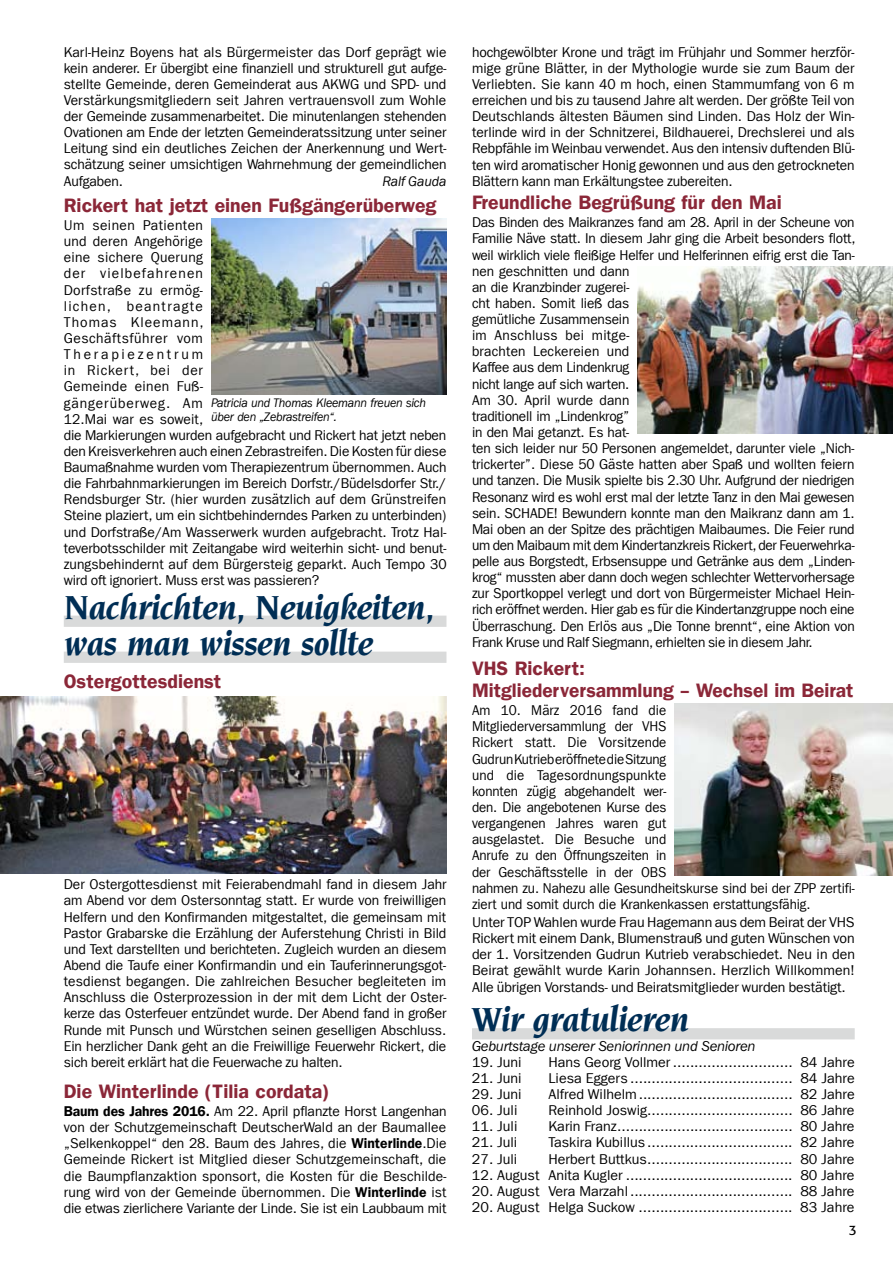
<style>
.page{position:relative;width:893px;height:1263px;background:#fff}
.page>*{position:absolute;margin:0;border:0;box-sizing:border-box;transform-origin:0 0}
.t1{font:italic 700 36px/36px "Novarese Std";letter-spacing:-.03em;color:#002e55}
.t2{font:19.5px/22.4px "Franklin Gothic LT Com Dm";color:#8b2738}
.t3{font:14.25px/16.2px "Franklin Gothic LT Com";letter-spacing:-.01em;color:#000;text-align:justify}
.t4{font:14.25px/16.2px "Franklin Gothic LT Com";letter-spacing:-.01em;color:#000;scale:.96 1}
.t5{font:14.25px/16.2px "Franklin Gothic LT Com";letter-spacing:-.01em;color:#000;scale:.94 1}
.t6{font:italic 14.25px "Franklin Gothic IT Cby BT";color:#000}
.t7{font:italic 14.25px "Franklin Gothic LT Com";letter-spacing:-.01em;color:#000}
.t8{font:13.5px "Formata";color:#000}
.t9{font:italic 12.75px/14.2px "Franklin Gothic LT Com";letter-spacing:-.02em;color:#000;scale:.95 1}
.s1{font-family:"Franklin Gothic LT Com Dm"}
</style>
<div class="page">
<div style="left:64px;top:616px;width:382px;height:11px;background:#d9dada"></div>
<div style="left:64px;top:652px;width:382px;height:11px;background:#d9dada"></div>
<img style="left:0;top:696px;width:446px;height:177px">
<img style="left:638px;top:267px;width:255px;height:167px">
<img style="left:675px;top:704px;width:218px;height:172px">
<div style="left:472px;top:1028px;width:383px;height:11px;background:#d9dada"></div>
<img style="left:212px;top:218px;width:234px;height:176px">
<p class="t3" style="left:64px;top:44px;width:384px">Karl-Heinz Boyens hat als Bürgermeister das Dorf geprägt wie kein anderer. Er übergibt eine finanziell und strukturell gut aufge&shy;stellte Gemeinde, deren Gemeinderat aus AKWG und SPD- und Verstärkungsmitgliedern seit Jahren vertrauensvoll zum Wohle der Gemeinde zusammenarbeitet. Die minutenlangen stehenden Ovationen am Ende der letzten Gemeinderatssitzung unter seiner Leitung sind ein deutliches Zeichen der Anerkennung und Wert&shy;schätzung seiner umsichtigen Wahrnehmung der gemeindlichen Aufgaben.</p>
<p class="t7" style="left:382px;top:173px;width:66px">Ralf Gauda</p>
<h2 class="t2" style="left:64px;top:194px;width:374px">Rickert hat jetzt einen Fußgängerüberweg</h2>
<p class="t3" style="left:64px;top:217px;width:384px;text-align:left">Um seinen Patienten<br>und deren Angehörige<br>eine sichere Querung<br>der vielbefahrenen<br>Dorfstraße zu ermög-<br>lichen, beantragte<br>Thomas Kleemann,<br>Geschäftsführer vom<br>Therapiezentrum<br>in Rickert, bei der<br>Gemeinde einen Fuß-<br>gängerüberweg. Am<br>12.Mai war es soweit,<br>die Markierungen wurden aufgebracht und Rickert hat jetzt neben den Kreisverkehren auch einen Zebrastreifen. Die Kosten für diese Baumaßnahme wurden vom Therapiezentrum übernommen. Auch die Fahrbahnmarkierungen im Bereich Dorfstr./Büdelsdorfer Str./ Rendsburger Str. (hier wurden zusätzlich auf dem Grünstreifen Steine plaziert, um ein sichtbehinderndes Parken zu unterbinden) und Dorfstraße/Am Wasserwerk wurden aufgebracht. Trotz Hal&shy;teverbotsschilder mit Zeitangabe wird weiterhin sicht- und benut&shy;zungsbehindernt auf dem Bürgersteig geparkt. Auch Tempo 30 wird oft ignoriert. Muss erst was passieren?</p>
<p class="t9" style="left:211px;top:395px;width:228px">Patricia und Thomas Kleemann freuen sich über den „Zebrastreifen“.</p>
<h1 class="t1" style="left:64px;top:589px;width:373px">Nachrichten, Neuigkeiten, was man wissen sollte</h1>
<h2 class="t2" style="left:64px;top:670px;width:159px">Ostergottesdienst</h2>
<p class="t3" style="left:64px;top:876px;width:384px">Der Ostergottesdienst mit Feierabendmahl fand in diesem Jahr am Abend vor dem Ostersonntag statt. Er wurde von freiwilligen Helfern und den Konfirmanden mitgestaltet, die gemeinsam mit Pastor Grabarske die Erzählung der Auferstehung Christi in Bild und Text darstellten und berichteten. Zugleich wurden an diesem Abend die Taufe einer Konfirmandin und ein Tauferinnerungsgot&shy;tesdienst begangen. Die zahlreichen Besucher begleiteten im Anschluss die Osterprozession in der mit dem Licht der Oster&shy;kerze das Osterfeuer entzündet wurde. Der Abend fand in großer Runde mit Punsch und Würstchen seinen geselligen Abschluss.<br>Ein herzlicher Dank geht an die Freiwillige Feuerwehr Rickert, die sich bereit erklärt hat die Feuerwache zu halten.</p>
<h2 class="t2" style="left:64px;top:1080px;width:267px">Die Winterlinde (Tilia cordata)</h2>
<p class="t3" style="left:64px;top:1103px;width:384px"><span class="s1">Baum des Jahres 2016.</span> Am 22. April pflanzte Horst Langenhan von der Schutzgemeinschaft DeutscherWald an der Baumallee „Selkenkoppel“ den 28. Baum des Jahres, die <span class="s1">Winterlinde</span>.Die Gemeinde Rickert ist Mitglied dieser Schutzgemeinschaft, die die Baumpflanzaktion sponsort, die Kosten für die Beschilde&shy;rung wird von der Gemeinde übernommen. Die <span class="s1">Winterlinde</span> ist die etwas zierlichere Variante der Linde. Sie ist ein Laubbaum mit</p>
<p class="t3" style="left:472px;top:44px;width:384px">hochgewölbter Krone und trägt im Frühjahr und Sommer herzför&shy;mige grüne Blätter, in der Mythologie wurde sie zum Baum der Verliebten. Sie kann 40 m hoch, einen Stammumfang von 6 m erreichen und bis zu tausend Jahre alt werden. Der größte Teil von Deutschlands ältesten Bäumen sind Linden. Das Holz der Win&shy;terlinde wird in der Schnitzerei, Bildhauerei, Drechslerei und als Rebpfähle im Weinbau verwendet. Aus den intensiv duftenden Blü&shy;ten wird aromatischer Honig gewonnen und aus den getrockneten Blättern kann man Erkältungstee zubereiten.</p>
<h2 class="t2" style="left:472px;top:191px;width:311px">Freundliche Begrüßung für den Mai</h2>
<p class="t4" style="left:472px;top:214px;width:401px">Das Binden des Maikranzes fand am 28. April in der Scheune von Familie Näve statt. In diesem Jahr ging die Arbeit besonders flott, weil wirklich viele fleißige Helfer und Helferinnen eifrig erst die Tan&shy;nen geschnitten und dann<br>an die Kranzbinder zugerei-<br>cht haben. Somit ließ das<br>gemütliche Zusammensein<br>im Anschluss bei mitge-<br>brachten Leckereien und<br>Kaffee aus dem Lindenkrug<br>nicht lange auf sich warten.<br>Am 30. April wurde dann<br>traditionell im „Lindenkrog”<br>in den Mai getanzt. Es hat-<br>ten sich leider nur 50 Personen angemeldet, darunter viele „Nich&shy;trickerter”. Diese 50 Gäste hatten aber Spaß und wollten feiern und tanzen. Die Musik spielte bis 2.30 Uhr. Aufgrund der niedrigen Resonanz wird es wohl erst mal der letzte Tanz in den Mai gewesen sein. SCHADE! Bewundern konnte man den Maikranz dann am 1.<br>Mai oben an der Spitze des prächtigen Maibaumes. Die Feier rund um den Maibaum mit dem Kindertanzkreis Rickert, der Feuerwehrka&shy;pelle aus Borgstedt, Erbsensuppe und Getränke aus dem „Linden&shy;krog“ mussten aber dann doch wegen schlechter Wettervorhersage zur Sportkoppel verlegt und dort von Bürgermeister Michael Hein&shy;rich eröffnet werden. Hier gab es für die Kindertanzgruppe noch eine Überraschung. Den Erlös aus „Die Tonne brennt“, eine Aktion von Frank Kruse und Ralf Siegmann, erhielten sie in diesem Jahr.</p>
<h2 class="t2" style="left:472px;top:657px;width:383px">VHS Rickert:<br>Mitgliederversammlung – Wechsel im Beirat</h2>
<p class="t5" style="left:472px;top:702px;width:409px">Am 10. März 2016 fand die<br>Mitgliederversammlung der VHS<br>Rickert statt. Die Vorsitzende<br>Gudrun Kutrieb eröffnete die Sitzung<br>und die Tagesordnungspunkte<br>konnten zügig abgehandelt wer-<br>den. Die angebotenen Kurse des<br>vergangenen Jahres waren gut<br>ausgelastet. Die Besuche und<br>Anrufe zu den Öffnungszeiten in<br>der Geschäftsstelle in der OBS<br>nahmen zu. Nahezu alle Gesundheitskurse sind bei der ZPP zertifi&shy;ziert und somit durch die Krankenkassen erstattungsfähig.</p>
<p class="t3" style="left:472px;top:914px;width:384px">Unter TOP Wahlen wurde Frau Hagemann aus dem Beirat der VHS Rickert mit einem Dank, Blumenstrauß und guten Wünschen von der 1. Vorsitzenden Gudrun Kutrieb verabschiedet. Neu in den Beirat gewählt wurde Karin Johannsen. Herzlich Willkommen!<br>Alle übrigen Vorstands- und Beiratsmitglieder wurden bestätigt.</p>
<h1 class="t1" style="left:472px;top:1001px;width:219px">Wir gratulieren</h1>
<p class="t6" style="left:472px;top:1037px;width:285px">Geburtstage unserer Seniorinnen und Senioren</p>
<p class="t3" style="left:472px;top:1054px;width:51px">19. Juni</p>
<p class="t3" style="left:548px;top:1054px;width:308px">Hans Georg Vollmer ............................ 84 Jahre</p>
<p class="t3" style="left:472px;top:1070px;width:51px">21. Juni</p>
<p class="t3" style="left:548px;top:1070px;width:308px">Liesa Eggers ...................................... 84 Jahre</p>
<p class="t3" style="left:472px;top:1086px;width:51px">29. Juni</p>
<p class="t3" style="left:548px;top:1086px;width:308px">Alfred Wilhelm.................................... 82 Jahre</p>
<p class="t3" style="left:472px;top:1102px;width:47px">06. Juli</p>
<p class="t3" style="left:548px;top:1102px;width:308px">Reinhold Joswig.................................. 86 Jahre</p>
<p class="t3" style="left:472px;top:1118px;width:47px">11. Juli</p>
<p class="t3" style="left:548px;top:1118px;width:308px">Karin Franz......................................... 80 Jahre</p>
<p class="t3" style="left:472px;top:1135px;width:47px">21. Juli</p>
<p class="t3" style="left:548px;top:1135px;width:308px">Taskira Kubillus .................................. 82 Jahre</p>
<p class="t3" style="left:472px;top:1151px;width:47px">27. Juli</p>
<p class="t3" style="left:548px;top:1151px;width:308px">Herbert Buttkus.................................. 80 Jahre</p>
<p class="t3" style="left:472px;top:1167px;width:384px">12. August Anita Kugler ....................................... 80 Jahre</p>
<p class="t3" style="left:472px;top:1183px;width:384px">20. August Vera Marzahl...................................... 88 Jahre</p>
<p class="t3" style="left:472px;top:1199px;width:384px">20. August Helga Suckow .................................... 83 Jahre</p>
<p class="t8" style="left:849px;top:1222px;width:9px">3</p>
</div>
